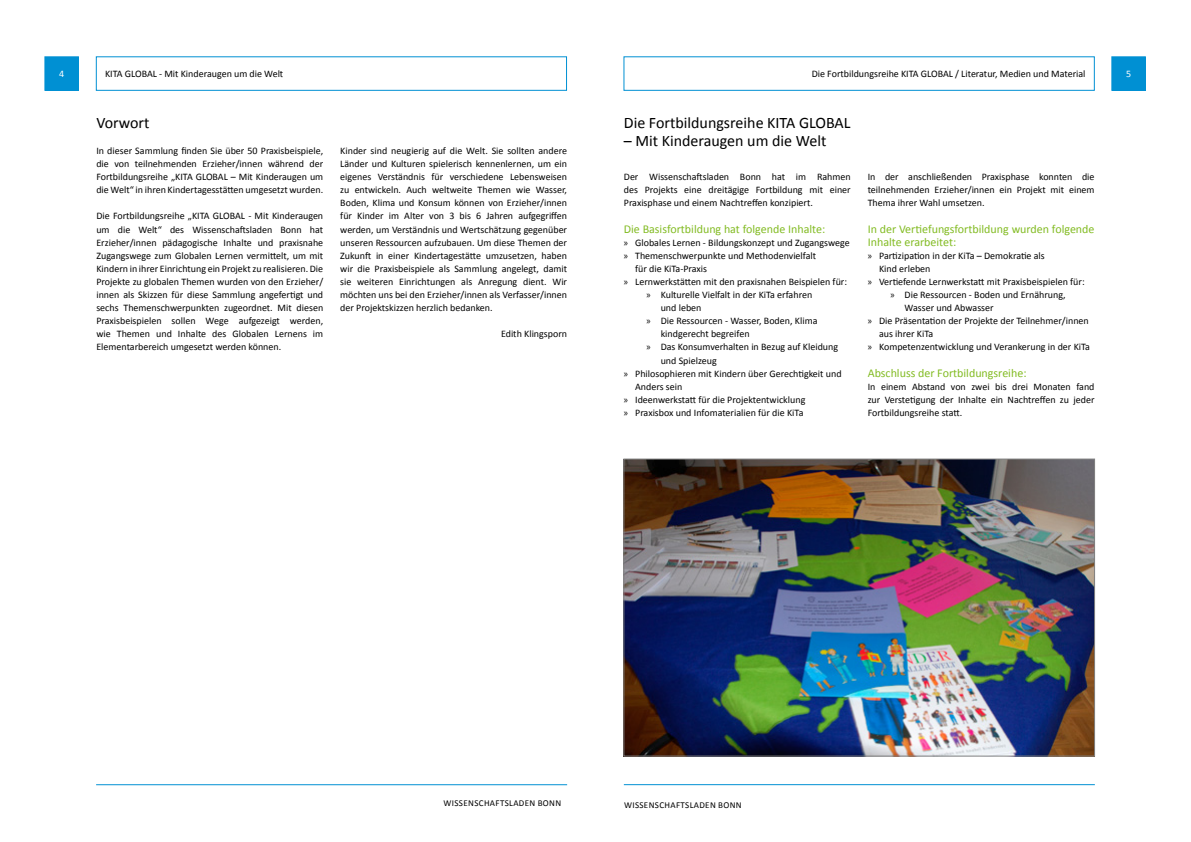
<style>
.page{position:relative;width:1191px;height:842px;background:#fff}
.page>*{position:absolute;margin:0;border:0;box-sizing:border-box;transform-origin:0 0}
.t1{font:16px "Calibri";color:#000}
.t2{font:12px/13.1px "Calibri";color:#82bb22}
.t3{font:10px/13.1px "Calibri";color:#000;text-align:justify}
.t4{font:10px "Calibri";color:#fff}
.t5{font:9px "Calibri";letter-spacing:.04em;color:#000}
.s1{font-family:"Myriad Pro"}
</style>
<div class="page">
<hr style="left:96px;top:784px;width:471px;height:1px;background:#0090d3">
<div style="left:45px;top:57px;width:33px;height:33px;background:#0090d3"></div>
<div style="left:45px;top:57px;width:34px;height:34px;border:1px solid #0090d3"></div>
<div style="left:1111px;top:57px;width:34px;height:33px;background:#0090d3"></div>
<div style="left:1111px;top:57px;width:34px;height:34px;border:1px solid #0090d3"></div>
<hr style="left:624px;top:784px;width:470px;height:1px;background:#0090d3">
<div style="left:96px;top:57px;width:471px;height:34px;border:1px solid #0090d3"></div>
<div style="left:623px;top:57px;width:471px;height:34px;border:1px solid #0090d3"></div>
<img style="left:625px;top:460px;width:468px;height:295px">
<div style="left:623px;top:458px;width:472px;height:299px;border:1px solid #818181"></div>
<p class="t3" style="left:105px;top:67px;width:180px">KITA GLOBAL - Mit Kinderaugen um die Welt</p>
<p class="t3" style="left:811px;top:67px;width:275px">Die Fortbildungsreihe KITA GLOBAL / Literatur, Medien und Material</p>
<h1 class="t1" style="left:96px;top:112px;width:55px">Vorwort</h1>
<p class="t3" style="left:96px;top:144px;width:228px">In dieser Sammlung finden Sie über 50 Praxisbeispiele, die von teilnehmenden Erzieher/innen während der Fortbildungsreihe „KITA GLOBAL – Mit Kinderaugen um die Welt“ in ihren Kindertagesstätten umgesetzt wurden.</p>
<p class="t3" style="left:96px;top:210px;width:228px">Die Fortbildungsreihe „KITA GLOBAL - Mit Kinderaugen um die Welt“ des Wissenschaftsladen Bonn hat Erzieher/innen pädagogische Inhalte und praxisnahe Zugangswege zum Globalen Lernen vermittelt, um mit Kindern in ihrer Einrichtung ein Projekt zu realisieren. Die Projekte zu globalen Themen wurden von den Erzieher/ innen als Skizzen für diese Sammlung angefertigt und sechs Themenschwerpunkten zugeordnet. Mit diesen Praxisbeispielen sollen Wege aufgezeigt werden, wie Themen und Inhalte des Globalen Lernens im Elementarbereich umgesetzt werden können.</p>
<p class="t4" style="left:59px;top:68px;width:7px">4</p>
<p class="t4" style="left:1126px;top:68px;width:7px">5</p>
<h1 class="t1" style="left:624px;top:112px;width:228px">Die Fortbildungsreihe KITA GLOBAL</h1>
<h1 class="t1" style="left:624px;top:130px;width:204px">– Mit Kinderaugen um die Welt</h1>
<p class="t3" style="left:624px;top:170px;width:228px">Der Wissenschaftsladen Bonn hat im Rahmen des Projekts eine dreitägige Fortbildung mit einer Praxisphase und einem Nachtreffen konzipiert.</p>
<p class="t2" style="left:624px;top:222px;width:203px">Die Basisfortbildung hat folgende Inhalte:</p>
<p class="t3" style="left:624px;top:236px;width:227px"><span class="s1">»</span> Globales Lernen - Bildungskonzept und Zugangswege</p>
<p class="t3" style="left:624px;top:249px;width:194px"><span class="s1">»</span> Themenschwerpunkte und Methodenvielfalt</p>
<p class="t3" style="left:635px;top:262px;width:73px">für die KiTa-Praxis</p>
<p class="t3" style="left:624px;top:275px;width:225px"><span class="s1">»</span> Lernwerkstätten mit den praxisnahen Beispielen für:</p>
<p class="t3" style="left:646px;top:288px;width:167px"><span class="s1">»</span> Kulturelle Vielfalt in der KiTa erfahren</p>
<p class="t3" style="left:660px;top:301px;width:42px">und leben</p>
<p class="t3" style="left:646px;top:314px;width:172px"><span class="s1">»</span> Die Ressourcen - Wasser, Boden, Klima</p>
<p class="t3" style="left:660px;top:327px;width:90px">kindgerecht begreifen</p>
<p class="t3" style="left:646px;top:341px;width:193px"><span class="s1">»</span> Das Konsumverhalten in Bezug auf Kleidung</p>
<p class="t3" style="left:660px;top:354px;width:58px">und Spielzeug</p>
<p class="t3" style="left:624px;top:367px;width:219px"><span class="s1">»</span> Philosophieren mit Kindern über Gerechtigkeit und</p>
<p class="t3" style="left:635px;top:380px;width:49px">Anders sein</p>
<p class="t3" style="left:624px;top:393px;width:183px"><span class="s1">»</span> Ideenwerkstatt für die Projektentwicklung</p>
<p class="t3" style="left:624px;top:406px;width:181px"><span class="s1">»</span> Praxisbox und Infomaterialien für die KiTa</p>
<p class="t3" style="left:340px;top:144px;width:228px">Kinder sind neugierig auf die Welt. Sie sollten andere Länder und Kulturen spielerisch kennenlernen, um ein eigenes Verständnis für verschiedene Lebensweisen zu entwickeln. Auch weltweite Themen wie Wasser, Boden, Klima und Konsum können von Erzieher/innen für Kinder im Alter von 3 bis 6 Jahren aufgegriffen werden, um Verständnis und Wertschätzung gegenüber unseren Ressourcen aufzubauen. Um diese Themen der Zukunft in einer Kindertagestätte umzusetzen, haben wir die Praxisbeispiele als Sammlung angelegt, damit sie weiteren Einrichtungen als Anregung dient. Wir möchten uns bei den Erzieher/innen als Verfasser/innen der Projektskizzen herzlich bedanken.</p>
<p class="t3" style="left:501px;top:327px;width:68px">Edith Klingsporn</p>
<p class="t3" style="left:867px;top:170px;width:228px">In der anschließenden Praxisphase konnten die teilnehmenden Erzieher/innen ein Projekt mit einem Thema ihrer Wahl umsetzen.</p>
<p class="t2" style="left:867px;top:222px;width:228px">In der Vertiefungsfortbildung wurden folgende<br>Inhalte erarbeitet:</p>
<p class="t3" style="left:867px;top:249px;width:179px"><span class="s1">»</span> Partizipation in der KiTa – Demokratie als</p>
<p class="t3" style="left:879px;top:262px;width:53px">Kind erleben</p>
<p class="t3" style="left:867px;top:275px;width:218px"><span class="s1">»</span> Vertiefende Lernwerkstatt mit Praxisbeispielen für:</p>
<p class="t3" style="left:890px;top:288px;width:177px"><span class="s1">»</span> Die Ressourcen - Boden und Ernährung,</p>
<p class="t3" style="left:904px;top:301px;width:91px">Wasser und Abwasser</p>
<p class="t3" style="left:867px;top:314px;width:223px"><span class="s1">»</span> Die Präsentation der Projekte der Teilnehmer/innen</p>
<p class="t3" style="left:879px;top:327px;width:56px">aus ihrer KiTa</p>
<p class="t3" style="left:867px;top:341px;width:224px"><span class="s1">»</span> Kompetenzentwicklung und Verankerung in der KiTa</p>
<p class="t2" style="left:867px;top:366px;width:160px">Abschluss der Fortbildungsreihe:</p>
<p class="t3" style="left:867px;top:380px;width:228px">In einem Abstand von zwei bis drei Monaten fand zur Verstetigung der Inhalte ein Nachtreffen zu jeder Fortbildungsreihe statt.</p>
<p class="t5" style="left:443px;top:798px;width:119px">WISSENSCHAFTSLADEN BONN</p>
<p class="t5" style="left:624px;top:799px;width:119px">WISSENSCHAFTSLADEN BONN</p>
</div>
